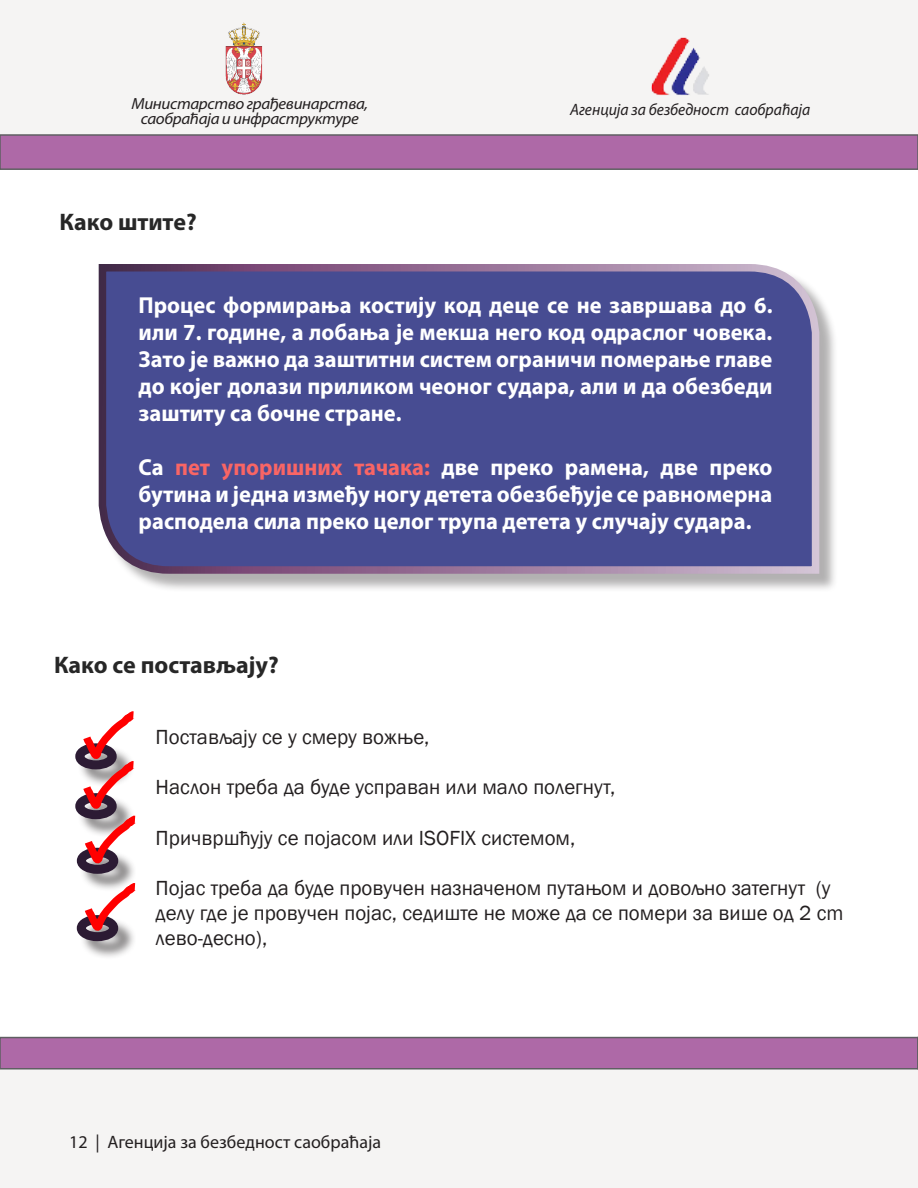
<style>
.page{position:relative;width:918px;height:1188px;background:#fff}
.page>*{position:absolute;margin:0;border:0;box-sizing:border-box;transform-origin:0 0}
.Pitanje{font:700 24px "Myriad Pro";color:#272727}
.Pasus_u_boji{font:700 23.1px/27px "Myriad Pro";color:#fff;text-align:justify}
.Pasus{font:21px/25.2px "Franklin Gothic";color:#231f20}
.t1{font:18px "Myriad Pro";color:#231f20}
.t2{font:italic 16.5px "Myriad Pro";color:#231f20;scale:.95 1}
.t3{font:italic 16.2px/15px "Myriad Pro";letter-spacing:-.02em;color:#231f20;text-align:center;scale:1.05 1}
.s1{color:#f96565}
</style>
<div class="page">
<div style="left:0;top:0;width:918px;height:134px;background:#f5f4f3"></div>
<div style="left:0;top:134px;width:918px;height:36px;background:#ae69a7;border:2px solid #5f5f62"></div>
<img style="left:651px;top:37px;width:58px;height:58px">
<div style="left:0;top:1069px;width:918px;height:119px;background:#f5f4f3"></div>
<div style="left:0;top:1037px;width:918px;height:33px;background:#ae69a7;border:2px solid #5f5f62"></div>
<svg style="left:917px;top:1037px;width:1px;height:33px"></svg>
<img style="left:225px;top:22px;width:38px;height:73px">
<div style="left:101px;top:266px;width:737px;height:326px;background:#231f20;opacity:.35"></div>
<svg style="left:98px;top:264px;width:725px;height:314px;background:#4f5293"></svg>
<div style="left:75px;top:743px;width:42px;height:26px;border:9px solid #2c1b34;border-radius:50%"></div>
<div style="left:75px;top:793px;width:42px;height:26px;border:9px solid #2c1b34;border-radius:50%"></div>
<div style="left:80px;top:918px;width:56px;height:41px;background:#231f20;opacity:.55"></div>
<div style="left:77px;top:915px;width:41px;height:26px;border:9px solid #2c1b34;border-radius:50%"></div>
<svg style="left:78px;top:892px;width:58px;height:41px"></svg>
<div style="left:80px;top:851px;width:56px;height:41px;background:#231f20;opacity:.55"></div>
<div style="left:77px;top:848px;width:41px;height:26px;border:9px solid #2c1b34;border-radius:50%"></div>
<svg style="left:77px;top:711px;width:59px;height:155px"></svg>
<p class="t3" style="left:131px;top:96px;width:227px">Министарство грађевинарства, саобраћаја и инфраструктуре</p>
<p class="Pitanje" style="left:60px;top:206px;width:139px">Како штите?</p>
<p class="t2" style="left:570px;top:99px;width:254px">Агенција за безбедност саобраћаја</p>
<p class="Pasus_u_boji" style="left:139px;top:291px;width:635px">Процес формирања костију код деце се не завршава до 6. или 7. године, а лобања је мекша него код одраслог човека.<br>Зато је важно да заштитни систем ограничи померање главе до којег долази приликом чеоног судара, али и да обезбеди заштиту са бочне стране.</p>
<p class="Pasus_u_boji" style="left:139px;top:453px;width:635px">Са <span class="s1">пет упоришних тачака:</span> две преко рамена, две преко бутина и једна између ногу детета обезбеђује се равномерна расподела сила преко целог трупа детета у случају судара.</p>
<p class="Pitanje" style="left:54px;top:649px;width:226px">Како се постављају?</p>
<p class="Pasus" style="left:156px;top:725px;width:275px">Постављају се у смеру вожње,</p>
<p class="Pasus" style="left:156px;top:775px;width:461px">Наслон треба да буде усправан или мало полегнут,</p>
<p class="Pasus" style="left:156px;top:825px;width:421px">Причвршћују се појасом или ISOFIX системом,</p>
<p class="Pasus" style="left:156px;top:876px;width:689px">Појас треба да буде провучен назначеном путањом и довољно затегнут (у делу где је провучен појас, седиште не може да се помери за више од 2 cm лево-десно),</p>
<p class="t1" style="left:69px;top:1130px;width:313px">12 | Агенција за безбедност саобраћаја</p>
</div>
